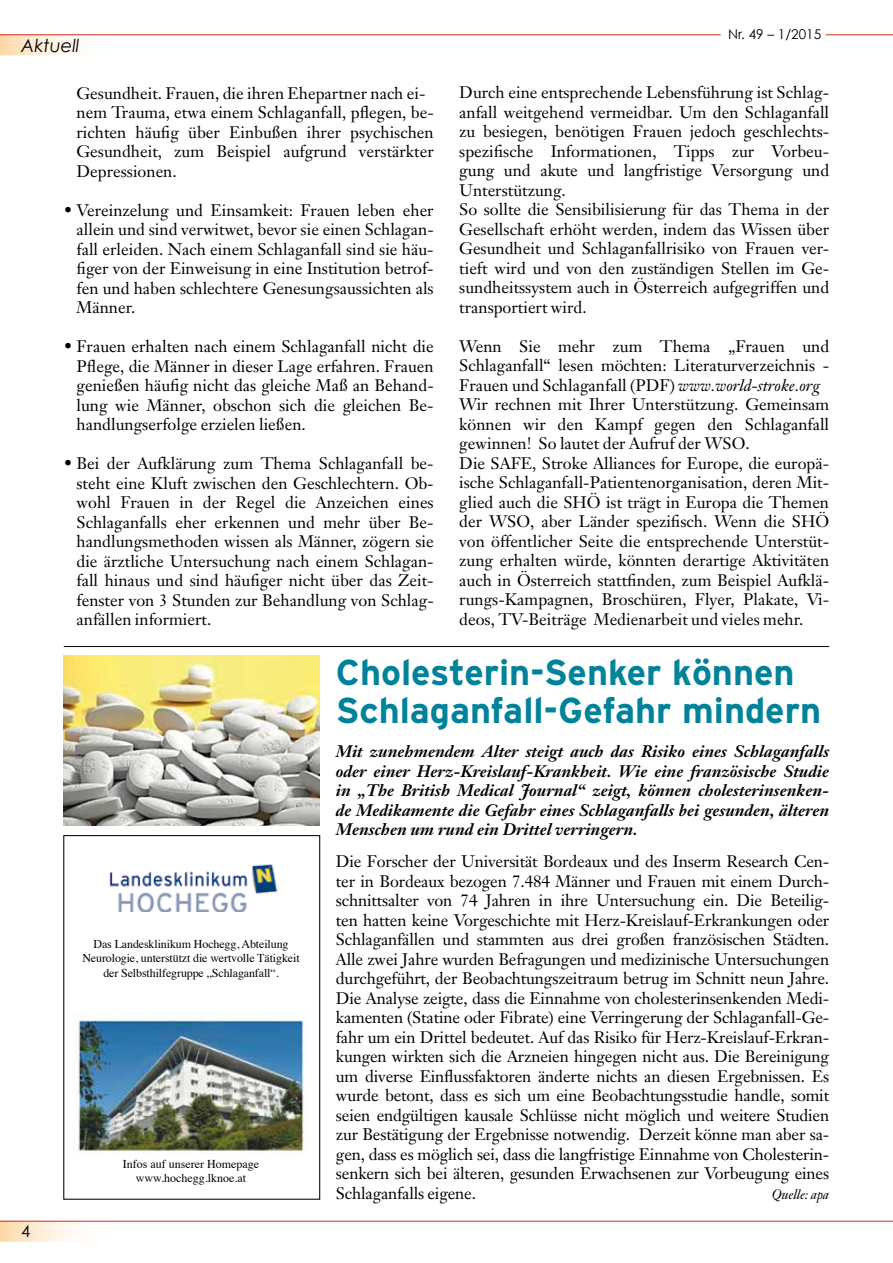
<style>
.page{position:relative;width:893px;height:1263px;background:#fff}
.page>*{position:absolute;margin:0;border:0;box-sizing:border-box;transform-origin:0 0}
.t1{font:700 36px/37.5px "Interstate";color:#00839a}
.t2{font:italic 18px "Century Gothic";color:#000}
.t3{font:16.5px/19.5px "Janson Text";color:#000;text-align:justify}
.t4{font:italic 700 16.5px/19.5px "Janson Text";color:#000;text-align:justify}
.t5{font:16.5px "Century Gothic";color:#000}
.t6{font:13.5px "Century Gothic";color:#000}
.t7{font:italic 13.5px "Janson Text";letter-spacing:-.01em;color:#000}
.t8{font:12px/14.4px "Times";letter-spacing:-.01em;color:#000;text-align:center}
.s1{font-style:italic}
</style>
<div class="page">
<svg style="left:0;top:1220px;width:128px;height:22px"></svg>
<svg style="left:0;top:35px;width:127px;height:20px"></svg>
<hr style="left:0;top:34px;width:721px;height:1px;background:#d43225">
<hr style="left:826px;top:34px;width:67px;height:1px;background:#d43225">
<hr style="left:0;top:1221px;width:893px;height:1px;background:#d43225">
<hr style="left:64px;top:646px;width:765px;height:1px;background:#000">
<img style="left:63px;top:656px;width:257px;height:169px">
<img style="left:73px;top:1015px;width:235px;height:139px">
<img style="left:109px;top:864px;width:169px;height:47px">
<div style="left:63px;top:835px;width:257px;height:365px;border:1px solid #000"></div>
<p class="t2" style="left:21px;top:34px;width:60px">Aktuell</p>
<p class="t3" style="left:77px;top:83px;width:359px;text-align:left">Gesundheit. Frauen, die ihren Ehepartner nach ei&shy;nem Trauma, etwa einem Schlaganfall, pflegen, be&shy;richten häufig über Einbußen ihrer psychischen Gesundheit, zum Beispiel aufgrund verstärkter Depressionen.</p>
<p class="t3" style="left:77px;top:200px;width:359px;text-indent:-13px">• Vereinzelung und Einsamkeit: Frauen leben eher allein und sind verwitwet, bevor sie einen Schlagan&shy;fall erleiden. Nach einem Schlaganfall sind sie häu&shy;figer von der Einweisung in eine Institution betrof&shy;fen und haben schlechtere Genesungsaussichten als Männer.</p>
<p class="t3" style="left:77px;top:337px;width:359px;text-indent:-13px">• Frauen erhalten nach einem Schlaganfall nicht die Pflege, die Männer in dieser Lage erfahren. Frauen genießen häufig nicht das gleiche Maß an Behand&shy;lung wie Männer, obschon sich die gleichen Be&shy;handlungserfolge erzielen ließen.</p>
<p class="t3" style="left:77px;top:454px;width:359px;text-indent:-13px">• Bei der Aufklärung zum Thema Schlaganfall be&shy;steht eine Kluft zwischen den Geschlechtern. Ob&shy;wohl Frauen in der Regel die Anzeichen eines Schlaganfalls eher erkennen und mehr über Be&shy;handlungsmethoden wissen als Männer, zögern sie die ärztliche Untersuchung nach einem Schlagan&shy;fall hinaus und sind häufiger nicht über das Zeit&shy;fenster von 3 Stunden zur Behandlung von Schlag&shy;anfällen informiert.</p>
<p class="t6" style="left:728px;top:26px;width:95px">Nr. 49 – 1/2015</p>
<p class="t3" style="left:459px;top:82px;width:371px;text-align:left">Durch eine entsprechende Lebensführung ist Schlag&shy;anfall weitgehend vermeidbar. Um den Schlaganfall zu besiegen, benötigen Frauen jedoch geschlechts&shy;spezifische Informationen, Tipps zur Vorbeu&shy;gung und akute und langfristige Versorgung und Unterstützung.<br>So sollte die Sensibilisierung für das Thema in der Gesellschaft erhöht werden, indem das Wissen über Gesundheit und Schlaganfallrisiko von Frauen ver&shy;tieft wird und von den zuständigen Stellen im Ge&shy;sundheitssystem auch in Österreich aufgegriffen und transportiert wird.</p>
<p class="t3" style="left:459px;top:336px;width:371px;text-align:left">Wenn Sie mehr zum Thema „Frauen und Schlaganfall“ lesen möchten: Literaturverzeichnis - Frauen und Schlaganfall (PDF) <span class="s1">www.world-stroke.org </span>Wir rechnen mit Ihrer Unterstützung. Gemeinsam können wir den Kampf gegen den Schlaganfall gewinnen! So lautet der Aufruf der WSO.<br>Die SAFE, Stroke Alliances for Europe, die europä&shy;ische Schlaganfall-Patientenorganisation, deren Mit&shy;glied auch die SHÖ ist trägt in Europa die Themen der WSO, aber Länder spezifisch. Wenn die SHÖ von öffentlicher Seite die entsprechende Unterstüt&shy;zung erhalten würde, könnten derartige Aktivitäten auch in Österreich stattfinden, zum Beispiel Aufklä&shy;rungs-Kampagnen, Broschüren, Flyer, Plakate, Vi&shy;deos, TV-Beiträge Medienarbeit und vieles mehr.</p>
<p class="t5" style="left:21px;top:1221px;width:11px">4</p>
<p class="t8" style="left:82px;top:935px;width:219px">Das Landesklinikum Hochegg, Abteilung<br>Neurologie, unterstützt die wertvolle Tätigkeit der Selbsthilfegruppe „Schlaganfall“.</p>
<p class="t8" style="left:123px;top:1156px;width:138px">Infos auf unserer Homepage www.hochegg.lknoe.at</p>
<h1 class="t1" style="left:336px;top:653px;width:487px">Cholesterin-Senker können<br>Schlaganfall-Gefahr mindern</h1>
<p class="t4" style="left:336px;top:741px;width:495px">Mit zunehmendem Alter steigt auch das Risiko eines Schlaganfalls oder einer Herz-Kreislauf-Krankheit. Wie eine französische Studie in „The British Medical Journal“ zeigt, können cholesterinsenken&shy;de Medikamente die Gefahr eines Schlaganfalls bei gesunden, älteren Menschen um rund ein Drittel verringern.</p>
<p class="t3" style="left:336px;top:852px;width:495px">Die Forscher der Universität Bordeaux und des Inserm Research Cen&shy;ter in Bordeaux bezogen 7.484 Männer und Frauen mit einem Durch&shy;schnittsalter von 74 Jahren in ihre Untersuchung ein. Die Beteilig&shy;ten hatten keine Vorgeschichte mit Herz-Kreislauf-Erkrankungen oder Schlaganfällen und stammten aus drei großen französischen Städten.<br>Alle zwei Jahre wurden Befragungen und medizinische Untersuchungen durchgeführt, der Beobachtungszeitraum betrug im Schnitt neun Jahre.<br>Die Analyse zeigte, dass die Einnahme von cholesterinsenkenden Medi&shy;kamenten (Statine oder Fibrate) eine Verringerung der Schlaganfall-Ge&shy;fahr um ein Drittel bedeutet. Auf das Risiko für Herz-Kreislauf-Erkran&shy;kungen wirkten sich die Arzneien hingegen nicht aus. Die Bereinigung um diverse Einflussfaktoren änderte nichts an diesen Ergebnissen. Es wurde betont, dass es sich um eine Beobachtungsstudie handle, somit seien endgültigen kausale Schlüsse nicht möglich und weitere Studien zur Bestätigung der Ergebnisse notwendig. Derzeit könne man aber sa&shy;gen, dass es möglich sei, dass die langfristige Einnahme von Cholesterin&shy;senkern sich bei älteren, gesunden Erwachsenen zur Vorbeugung eines Schlaganfalls eigene.</p>
<p class="t7" style="left:772px;top:1186px;width:59px">Quelle: apa</p>
</div>
